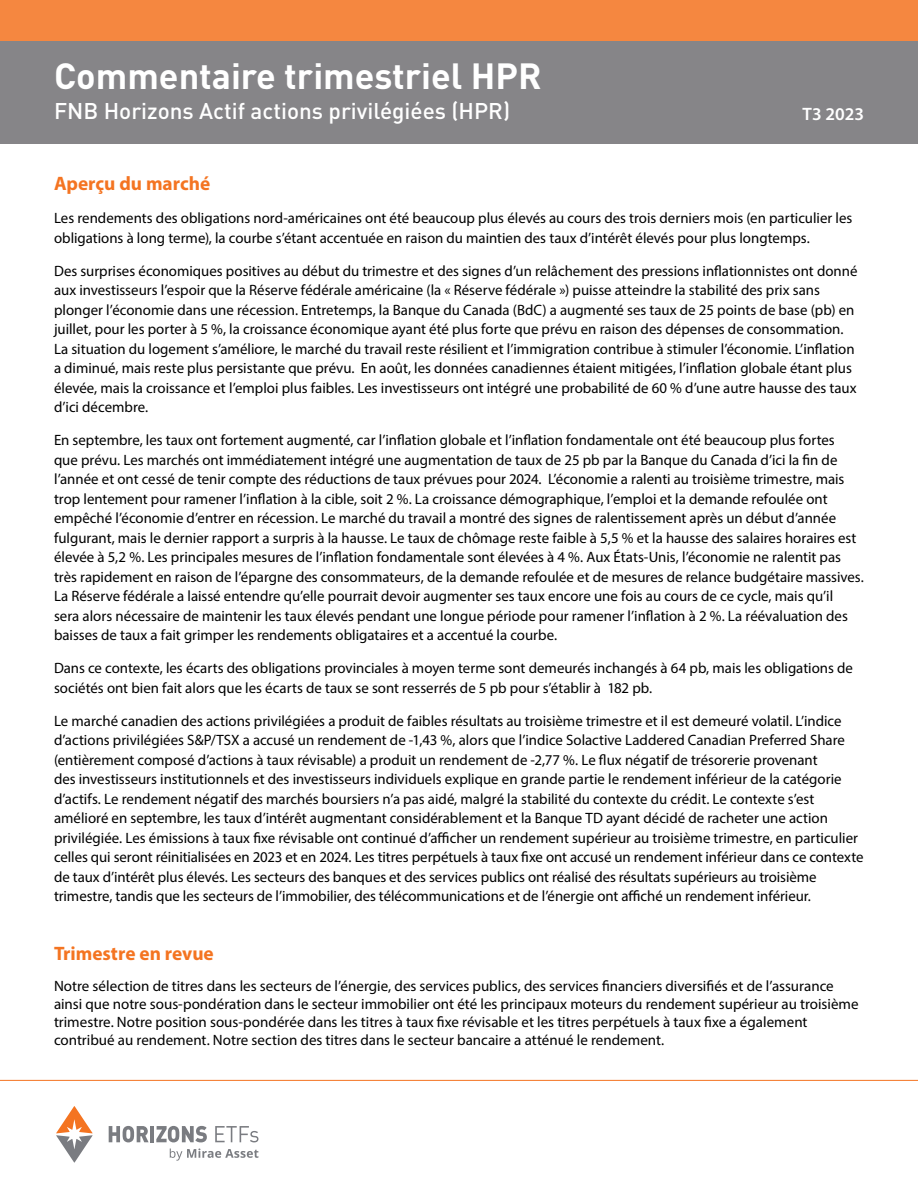
<style>
.page{position:relative;width:918px;height:1188px;background:#fff}
.page>*{position:absolute;margin:0;border:0;box-sizing:border-box;transform-origin:0 0}
.t1{font:700 36px "DIN Pro";color:#fff}
.t2{font:500 22.5px "DIN Pro";color:#fff}
.Paragraph{font:700 19.5px "Myriad Pro";color:#f47421}
.t3{font:600 18px "Myriad Pro";color:#fff}
.Paragraph-2{font:15px/19.5px "Myriad Pro";color:#000}
</style>
<div class="page">
<svg style="left:170px;top:1149px;width:88px;height:12px"></svg>
<svg style="left:56px;top:1106px;width:37px;height:57px"></svg>
<svg style="left:109px;top:1126px;width:40px;height:16px"></svg>
<hr style="left:150px;top:1126px;width:4px;height:16px;background:#7a7c81">
<svg style="left:156px;top:1126px;width:51px;height:16px"></svg>
<svg style="left:215px;top:1126px;width:43px;height:16px"></svg>
<hr style="left:0;top:1080px;width:918px;height:1px;background:#f47421">
<div style="left:0;top:41px;width:918px;height:103px;background:#868588"></div>
<div style="left:0;top:0;width:918px;height:41px;background:#f58740"></div>
<p class="t1" style="left:54px;top:46px;width:489px">Commentaire trimestriel HPR</p>
<p class="t2" style="left:54px;top:93px;width:458px">FNB Horizons Actif actions privilégiées (HPR)</p>
<p class="t3" style="left:803px;top:102px;width:63px">T3 2023</p>
<p class="Paragraph" style="left:54px;top:171px;width:158px">Aperçu du marché</p>
<p class="Paragraph-2" style="left:54px;top:208px;width:800px">Les rendements des obligations nord-américaines ont été beaucoup plus élevés au cours des trois derniers mois (en particulier les obligations à long terme), la courbe s’étant accentuée en raison du maintien des taux d’intérêt élevés pour plus longtemps.</p>
<p class="Paragraph-2" style="left:54px;top:261px;width:805px">Des surprises économiques positives au début du trimestre et des signes d’un relâchement des pressions inflationnistes ont donné aux investisseurs l’espoir que la Réserve fédérale américaine (la « Réserve fédérale ») puisse atteindre la stabilité des prix sans plonger l’économie dans une récession. Entretemps, la Banque du Canada (BdC) a augmenté ses taux de 25 points de base (pb) en juillet, pour les porter à 5 %, la croissance économique ayant été plus forte que prévu en raison des dépenses de consommation.<br>La situation du logement s’améliore, le marché du travail reste résilient et l’immigration contribue à stimuler l’économie. L’inflation a diminué, mais reste plus persistante que prévu. En août, les données canadiennes étaient mitigées, l’inflation globale étant plus élevée, mais la croissance et l’emploi plus faibles. Les investisseurs ont intégré une probabilité de 60 % d’une autre hausse des taux d’ici décembre.</p>
<p class="Paragraph-2" style="left:54px;top:430px;width:812px">En septembre, les taux ont fortement augmenté, car l’inflation globale et l’inflation fondamentale ont été beaucoup plus fortes<br>que prévu. Les marchés ont immédiatement intégré une augmentation de taux de 25 pb par la Banque du Canada d’ici la fin de l’année et ont cessé de tenir compte des réductions de taux prévues pour 2024. L’économie a ralenti au troisième trimestre, mais trop lentement pour ramener l’inflation à la cible, soit 2 %. La croissance démographique, l’emploi et la demande refoulée ont empêché l’économie d’entrer en récession. Le marché du travail a montré des signes de ralentissement après un début d’année fulgurant, mais le dernier rapport a surpris à la hausse. Le taux de chômage reste faible à 5,5 % et la hausse des salaires horaires est élevée à 5,2 %. Les principales mesures de l’inflation fondamentale sont élevées à 4 %. Aux États-Unis, l’économie ne ralentit pas très rapidement en raison de l’épargne des consommateurs, de la demande refoulée et de mesures de relance budgétaire massives.<br>La Réserve fédérale a laissé entendre qu’elle pourrait devoir augmenter ses taux encore une fois au cours de ce cycle, mais qu’il<br>sera alors nécessaire de maintenir les taux élevés pendant une longue période pour ramener l’inflation à 2 %. La réévaluation des baisses de taux a fait grimper les rendements obligataires et a accentué la courbe.</p>
<p class="Paragraph-2" style="left:54px;top:658px;width:800px">Dans ce contexte, les écarts des obligations provinciales à moyen terme sont demeurés inchangés à 64 pb, mais les obligations de sociétés ont bien fait alors que les écarts de taux se sont resserrés de 5 pb pour s’établir à 182 pb.</p>
<p class="Paragraph-2" style="left:54px;top:711px;width:811px">Le marché canadien des actions privilégiées a produit de faibles résultats au troisième trimestre et il est demeuré volatil. L’indice d’actions privilégiées S&amp;P/TSX a accusé un rendement de -1,43 %, alors que l’indice Solactive Laddered Canadian Preferred Share (entièrement composé d’actions à taux révisable) a produit un rendement de -2,77 %. Le flux négatif de trésorerie provenant<br>des investisseurs institutionnels et des investisseurs individuels explique en grande partie le rendement inférieur de la catégorie d’actifs. Le rendement négatif des marchés boursiers n’a pas aidé, malgré la stabilité du contexte du crédit. Le contexte s’est amélioré en septembre, les taux d’intérêt augmentant considérablement et la Banque TD ayant décidé de racheter une action privilégiée. Les émissions à taux fixe révisable ont continué d’afficher un rendement supérieur au troisième trimestre, en particulier celles qui seront réinitialisées en 2023 et en 2024. Les titres perpétuels à taux fixe ont accusé un rendement inférieur dans ce contexte de taux d’intérêt plus élevés. Les secteurs des banques et des services publics ont réalisé des résultats supérieurs au troisième trimestre, tandis que les secteurs de l’immobilier, des télécommunications et de l’énergie ont affiché un rendement inférieur.</p>
<p class="Paragraph" style="left:54px;top:940px;width:161px">Trimestre en revue</p>
<p class="Paragraph-2" style="left:54px;top:977px;width:806px;line-height:18px">Notre sélection de titres dans les secteurs de l’énergie, des services publics, des services financiers diversifiés et de l’assurance ainsi que notre sous-pondération dans le secteur immobilier ont été les principaux moteurs du rendement supérieur au troisième trimestre. Notre position sous-pondérée dans les titres à taux fixe révisable et les titres perpétuels à taux fixe a également contribué au rendement. Notre section des titres dans le secteur bancaire a atténué le rendement.</p>
</div>
